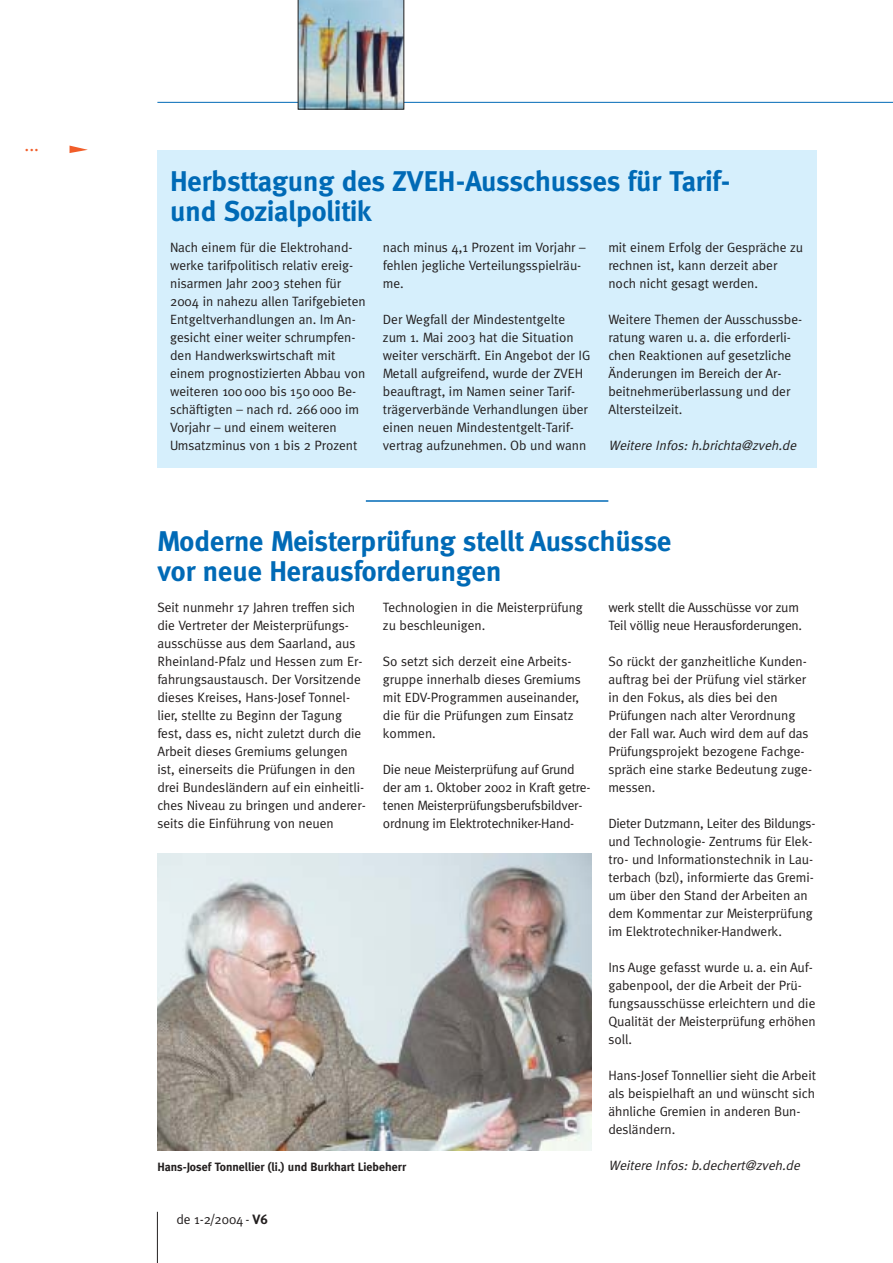
<style>
.page{position:relative;width:893px;height:1263px;background:#fff}
.page>*{position:absolute;margin:0;border:0;box-sizing:border-box;transform-origin:0 0}
.t1{font:700 28.5px/30px "Meta";color:#006ab6}
.t2{font:18px "Meta";color:#f15d29}
.t3{font:13.5px/18px "Meta";color:#231f1f}
.t4{font:italic 13.5px "Meta";color:#231f1f}
.t5{font:700 12px "Meta";color:#231f1f}
.s1{font-weight:700}
</style>
<div class="page">
<div style="left:157px;top:151px;width:659px;height:317px;background:#d6effc"></div>
<svg style="left:69px;top:146px;width:19px;height:7px"></svg>
<hr style="left:157px;top:102px;width:735px;height:1px;background:#006ab6">
<img style="left:298px;top:0;width:106px;height:109px">
<hr style="left:157px;top:1212px;width:1px;height:51px;background:#231f1f">
<img style="left:157px;top:853px;width:434px;height:298px">
<hr style="left:366px;top:500px;width:242px;height:2px;background:#006ab6">
<h2 class="t2" style="left:25px;top:138px;width:16px">...</h2>
<h1 class="t1" style="left:170px;top:169px;width:561px">Herbsttagung des ZVEH-Ausschusses für Tarif&shy;und Sozialpolitik</h1>
<p class="t3" style="left:170px;top:239px;width:197px">Nach einem für die Elektrohand&shy;werke tarifpolitisch relativ ereig&shy;nisarmen Jahr 2003 stehen für<br>2004 in nahezu allen Tarifgebieten<br>Entgeltverhandlungen an. Im An&shy;gesicht einer weiter schrumpfen&shy;den Handwerkswirtschaft mit einem prognostizierten Abbau von weiteren 100 000 bis 150 000 Be&shy;schäftigten – nach rd. 266 000 im<br>Vorjahr – und einem weiteren<br>Umsatzminus von 1 bis 2 Prozent</p>
<p class="t3" style="left:383px;top:239px;width:204px">nach minus 4,1 Prozent im Vorjahr – fehlen jegliche Verteilungsspielräu&shy;me.</p>
<p class="t3" style="left:383px;top:311px;width:209px">Der Wegfall der Mindestentgelte zum 1. Mai 2003 hat die Situation weiter verschärft. Ein Angebot der IG Metall aufgreifend, wurde der ZVEH beauftragt, im Namen seiner Tarif&shy;trägerverbände Verhandlungen über einen neuen Mindestentgelt-Tarif&shy;vertrag aufzunehmen. Ob und wann</p>
<p class="t3" style="left:608px;top:239px;width:196px">mit einem Erfolg der Gespräche zu rechnen ist, kann derzeit aber noch nicht gesagt werden.</p>
<p class="t3" style="left:608px;top:311px;width:195px">Weitere Themen der Ausschussbe&shy;ratung waren u. a. die erforderli&shy;chen Reaktionen auf gesetzliche<br>Änderungen im Bereich der Ar&shy;beitnehmerüberlassung und der<br>Altersteilzeit.</p>
<p class="t4" style="left:608px;top:440px;width:192px">Weitere Infos: h.brichta@zveh.de</p>
<h1 class="t1" style="left:157px;top:529px;width:515px">Moderne Meisterprüfung stellt Ausschüsse vor neue Herausforderungen</h1>
<p class="t3" style="left:157px;top:599px;width:210px">Seit nunmehr 17 Jahren treffen sich die Vertreter der Meisterprüfungs&shy;ausschüsse aus dem Saarland, aus Rheinland-Pfalz und Hessen zum Er&shy;fahrungsaustausch. Der Vorsitzende dieses Kreises, Hans-Josef Tonnel&shy;lier, stellte zu Beginn der Tagung fest, dass es, nicht zuletzt durch die Arbeit dieses Gremiums gelungen ist, einerseits die Prüfungen in den drei Bundesländern auf ein einheitli&shy;ches Niveau zu bringen und anderer&shy;seits die Einführung von neuen</p>
<p class="t3" style="left:383px;top:599px;width:201px">Technologien in die Meisterprüfung zu beschleunigen.</p>
<p class="t3" style="left:383px;top:653px;width:199px">So setzt sich derzeit eine Arbeits&shy;gruppe innerhalb dieses Gremiums mit EDV-Programmen auseinander, die für die Prüfungen zum Einsatz kommen.</p>
<p class="t3" style="left:383px;top:761px;width:209px">Die neue Meisterprüfung auf Grund der am 1. Oktober 2002 in Kraft getre&shy;tenen Meisterprüfungsberufsbildver&shy;ordnung im Elektrotechniker-Hand-</p>
<p class="t5" style="left:157px;top:1162px;width:250px">Hans-Josef Tonnellier (li.) und Burkhart Liebeherr</p>
<p class="t3" style="left:176px;top:1211px;width:93px">de 1-2/2004 - <span class="s1">V6</span></p>
<p class="t3" style="left:608px;top:599px;width:195px">werk stellt die Ausschüsse vor zum<br>Teil völlig neue Herausforderungen.</p>
<p class="t3" style="left:608px;top:653px;width:205px">So rückt der ganzheitliche Kunden&shy;auftrag bei der Prüfung viel stärker in den Fokus, als dies bei den<br>Prüfungen nach alter Verordnung der Fall war. Auch wird dem auf das<br>Prüfungsprojekt bezogene Fachge&shy;spräch eine starke Bedeutung zuge&shy;messen.</p>
<p class="t3" style="left:608px;top:815px;width:209px">Dieter Dutzmann, Leiter des Bildungs&shy;und Technologie- Zentrums für Elek&shy;tro- und Informationstechnik in Lau&shy;terbach (bzl), informierte das Gremi&shy;um über den Stand der Arbeiten an dem Kommentar zur Meisterprüfung im Elektrotechniker-Handwerk.</p>
<p class="t3" style="left:608px;top:959px;width:209px">Ins Auge gefasst wurde u. a. ein Auf&shy;gabenpool, der die Arbeit der Prü&shy;fungsausschüsse erleichtern und die<br>Qualität der Meisterprüfung erhöhen soll.</p>
<p class="t3" style="left:608px;top:1067px;width:209px">Hans-Josef Tonnellier sieht die Arbeit als beispielhaft an und wünscht sich ähnliche Gremien in anderen Bun&shy;desländern.</p>
<p class="t4" style="left:608px;top:1160px;width:195px">Weitere Infos: b.dechert@zveh.de</p>
</div>
